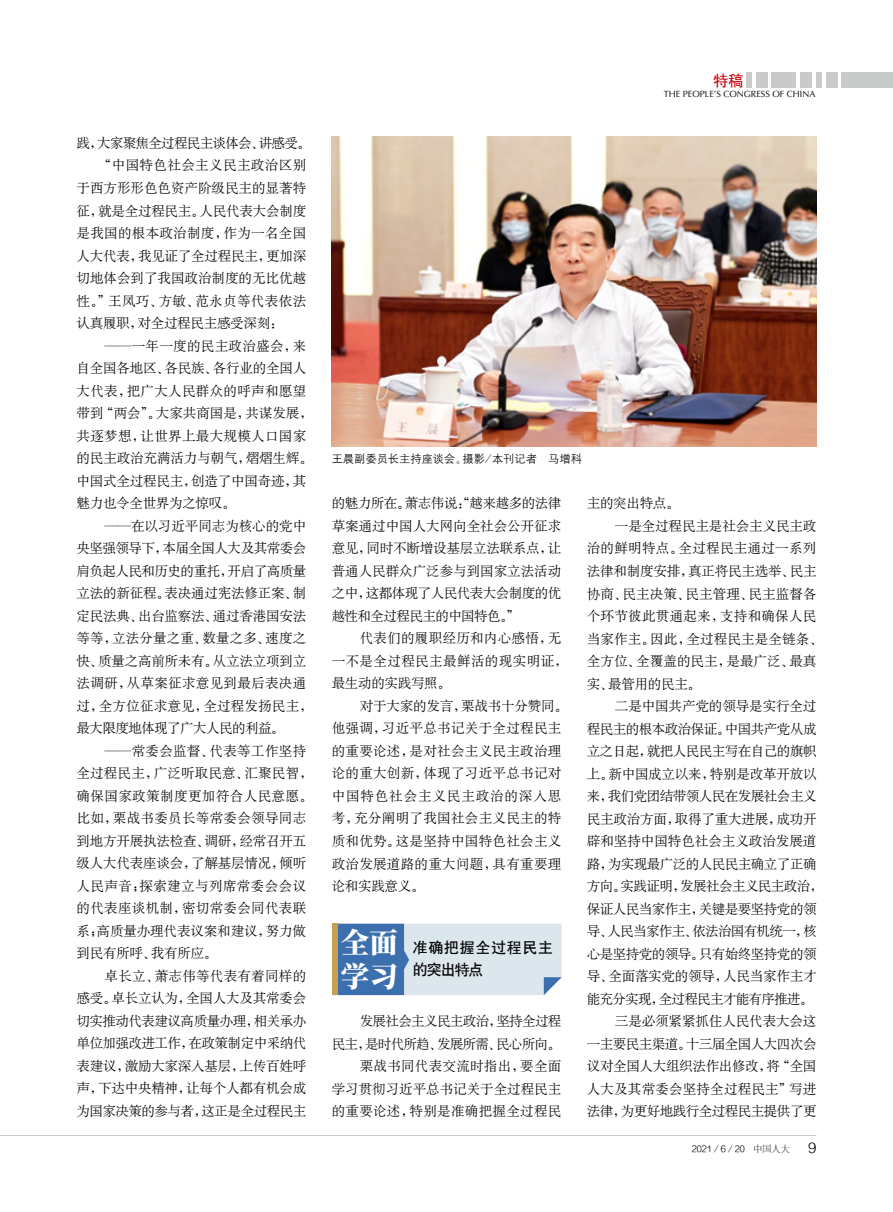
<style>
.page{position:relative;width:893px;height:1212px;background:#fff}
.page>*{position:absolute;margin:0;border:0;box-sizing:border-box;transform-origin:0 0}
.t1{font:800 28.5px/34.2px "Source Han Serif CN";color:#fff}
.t2{font:15px/22.5px "H Yb 1 gj";letter-spacing:.045em;color:#000}
.t3{font:15px "H Yb 1 gj";color:#c7000b}
.t4{font:13.5px/22.5px "H Ya 6 gj";letter-spacing:-.005em;color:#000;text-align:justify}
.t5{font:13.5px/22.5px "H Ya 6 gj";letter-spacing:.025em;color:#000}
.t6{font:13.5px "H Ya 6 gj";letter-spacing:-.035em;color:#000}
.t7{font:13.5px "H Ya 6 gj";letter-spacing:.015em;color:#000}
.t8{font:13.5px "H Ya 6 gj";letter-spacing:.03em;color:#000}
.t9{font:13.5px "H Ya 6 gj";letter-spacing:-.05em;color:#000}
.t10{font:13.5px/22.5px "H Ya 6 gj";letter-spacing:.02em;color:#000}
.t11{font:13.5px "H Ya 6 gj";letter-spacing:-.04em;color:#000}
.t12{font:11.25px "H Yg 2 gj";color:#000}
.t13{font:9px "Optima";color:#000}
.t14{font:9px "FZZDXJW GB1 0";color:#000}
.s1{font-family:"FZSYJW GB1 0"}
.s2{font-family:"Helvetica";font-weight:300;font-size:15px}
</style>
<div class="page">
<div style="left:841px;top:73px;width:52px;height:15px;background:#c9caca"></div>
<div style="left:816px;top:73px;width:5px;height:15px;background:#c9caca"></div>
<div style="left:746px;top:73px;width:5px;height:15px;background:#c9caca"></div>
<div style="left:772px;top:73px;width:24px;height:15px;background:#c9caca"></div>
<div style="left:756px;top:73px;width:11px;height:15px;background:#c9caca"></div>
<div style="left:826px;top:73px;width:11px;height:15px;background:#c9caca"></div>
<div style="left:800px;top:73px;width:12px;height:15px;background:#c9caca"></div>
<hr style="left:0;top:1135px;width:816px;height:1px;background:#c9caca">
<img style="left:332px;top:136px;width:484px;height:311px">
<svg style="left:337px;top:924px;width:225px;height:71px;background:#aac1d7"></svg>
<div style="left:332px;top:924px;width:5px;height:71px;background:#c89f53"></div>
<p class="t9" style="left:77px;top:136px;width:236px">践，大家聚焦全过程民主谈体会、讲感受。</p>
<p class="t8" style="left:98px;top:159px;width:210px">“中国特色社会主义民主政治区别</p>
<p class="t4" style="left:77px;top:177px;width:231px">于西方形形色色资产阶级民主的显著特</p>
<p class="t4" style="left:77px;top:199px;width:231px">征，就是全过程民主。人民代表大会制度</p>
<p class="t5" style="left:77px;top:222px;width:231px">是我国的根本政治制度，作为一名全国</p>
<p class="t4" style="left:77px;top:244px;width:231px">人大代表，我见证了全过程民主，更加深</p>
<p class="t4" style="left:77px;top:267px;width:231px">切地体会到了我国政治制度的无比优越</p>
<p class="t8" style="left:77px;top:294px;width:231px">性。”王凤巧、方敏、范永贞等代表依法</p>
<p class="t4" style="left:77px;top:312px;width:208px">认真履职，对全过程民主感受深刻：</p>
<p class="t5" style="left:105px;top:334px;width:203px">——一年一度的民主政治盛会，来</p>
<p class="t4" style="left:77px;top:357px;width:231px">自全国各地区、各民族、各行业的全国人</p>
<p class="t5" style="left:77px;top:379px;width:231px">大代表，把广大人民群众的呼声和愿望</p>
<p class="t4" style="left:77px;top:402px;width:238px">带到“两会”。大家共商国是，共谋发展，</p>
<p class="t5" style="left:77px;top:424px;width:231px">共逐梦想，让世界上最大规模人口国家</p>
<p class="t4" style="left:77px;top:447px;width:238px">的民主政治充满活力与朝气，熠熠生辉。</p>
<p class="t4" style="left:77px;top:469px;width:231px">中国式全过程民主，创造了中国奇迹，其</p>
<p class="t4" style="left:77px;top:492px;width:161px">魅力也令全世界为之惊叹。</p>
<p class="t4" style="left:105px;top:514px;width:203px">——在以习近平同志为核心的党中</p>
<p class="t6" style="left:77px;top:541px;width:231px">央坚强领导下，本届全国人大及其常委会</p>
<p class="t6" style="left:77px;top:564px;width:231px">肩负起人民和历史的重托，开启了高质量</p>
<p class="t4" style="left:77px;top:582px;width:231px">立法的新征程。表决通过宪法修正案、制</p>
<p class="t4" style="left:77px;top:604px;width:231px">定民法典、出台监察法、通过香港国安法</p>
<p class="t4" style="left:77px;top:627px;width:231px">等等，立法分量之重、数量之多、速度之</p>
<p class="t4" style="left:77px;top:649px;width:231px">快、质量之高前所未有。从立法立项到立</p>
<p class="t5" style="left:77px;top:672px;width:231px">法调研，从草案征求意见到最后表决通</p>
<p class="t7" style="left:77px;top:699px;width:238px">过，全方位征求意见，全过程发扬民主，</p>
<p class="t11" style="left:77px;top:721px;width:209px">最大限度地体现了广大人民的利益。</p>
<p class="t5" style="left:105px;top:739px;width:203px">——常委会监督、代表等工作坚持</p>
<p class="t7" style="left:77px;top:766px;width:238px">全过程民主，广泛听取民意、汇聚民智，</p>
<p class="t8" style="left:77px;top:789px;width:238px">确保国家政策制度更加符合人民意愿。</p>
<p class="t5" style="left:77px;top:807px;width:231px">比如，栗战书委员长等常委会领导同志</p>
<p class="t4" style="left:77px;top:829px;width:231px">到地方开展执法检查、调研，经常召开五</p>
<p class="t4" style="left:77px;top:852px;width:231px">级人大代表座谈会，了解基层情况，倾听</p>
<p class="t8" style="left:77px;top:879px;width:231px">人民声音；探索建立与列席常委会会议</p>
<p class="t5" style="left:77px;top:897px;width:231px">的代表座谈机制，密切常委会同代表联</p>
<p class="t4" style="left:77px;top:919px;width:231px">系；高质量办理代表议案和建议，努力做</p>
<p class="t4" style="left:77px;top:942px;width:142px">到民有所呼、我有所应。</p>
<p class="t10" style="left:105px;top:964px;width:203px">卓长立、萧志伟等代表有着同样的</p>
<p class="t4" style="left:77px;top:987px;width:231px">感受。卓长立认为，全国人大及其常委会</p>
<p class="t6" style="left:77px;top:1014px;width:231px">切实推动代表建议高质量办理，相关承办</p>
<p class="t6" style="left:77px;top:1036px;width:231px">单位加强改进工作，在政策制定中采纳代</p>
<p class="t4" style="left:77px;top:1054px;width:231px">表建议，激励大家深入基层，上传百姓呼</p>
<p class="t4" style="left:77px;top:1077px;width:231px">声，下达中央精神，让每个人都有机会成</p>
<p class="t6" style="left:77px;top:1104px;width:231px">为国家决策的参与者，这正是全过程民主</p>
<p class="t3" style="left:713px;top:73px;width:31px">特稿</p>
<p class="t13" style="left:664px;top:89px;width:153px">THE PEOPLE’S CONGRESS OF CHINA</p>
<p class="t12" style="left:332px;top:453px;width:252px">王晨副委员长主持座谈会。摄影/本刊记者 马增科</p>
<p class="t4" style="left:332px;top:492px;width:231px">的魅力所在。萧志伟说：“越来越多的法律草案通过中国人大网向全社会公开征求意见，同时不断增设基层立法联系点，让普通人民群众广泛参与到国家立法活动之中，这都体现了人民代表大会制度的优越性和全过程民主的中国特色。”</p>
<p class="t10" style="left:332px;top:627px;width:238px;text-indent:28px">代表们的履职经历和内心感悟，无一不是全过程民主最鲜活的现实明证，最生动的实践写照。</p>
<p class="t5" style="left:332px;top:695px;width:238px;text-indent:28px">对于大家的发言，栗战书十分赞同。他强调，习近平总书记关于全过程民主的重要论述，是对社会主义民主政治理论的重大创新，体现了习近平总书记对中国特色社会主义民主政治的深入思考，充分阐明了我国社会主义民主的特质和优势。这是坚持中国特色社会主义政治发展道路的重大问题，具有重要理论和实践意义。</p>
<h1 class="t1" style="left:341px;top:926px;width:58px">全面学习</h1>
<p class="t2" style="left:413px;top:936px;width:142px">准确把握全过程民主的突出特点</p>
<p class="t4" style="left:332px;top:1010px;width:231px;text-align:right">发展社会主义民主政治，坚持全过程<br>民主，是时代所趋、发展所需、民心所向。栗战书同代表交流时指出，要全面<br>学习贯彻习近平总书记关于全过程民主的重要论述，特别是准确把握全过程民</p>
<p class="t4" style="left:587px;top:492px;width:94px">主的突出特点。</p>
<p class="t4" style="left:615px;top:515px;width:203px">一是全过程民主是社会主义民主政</p>
<p class="t5" style="left:587px;top:537px;width:231px">治的鲜明特点。全过程民主通过一系列</p>
<p class="t4" style="left:587px;top:560px;width:231px">法律和制度安排，真正将民主选举、民主</p>
<p class="t4" style="left:587px;top:582px;width:231px">协商、民主决策、民主管理、民主监督各</p>
<p class="t5" style="left:587px;top:605px;width:231px">个环节彼此贯通起来，支持和确保人民</p>
<p class="t7" style="left:587px;top:632px;width:238px">当家作主。因此，全过程民主是全链条、</p>
<p class="t4" style="left:587px;top:650px;width:231px">全方位、全覆盖的民主，是最广泛、最真</p>
<p class="t4" style="left:587px;top:672px;width:116px">实、最管用的民主。</p>
<p class="t4" style="left:615px;top:695px;width:203px">二是中国共产党的领导是实行全过</p>
<p class="t6" style="left:587px;top:722px;width:231px">程民主的根本政治保证。中国共产党从成</p>
<p class="t6" style="left:587px;top:744px;width:231px">立之日起，就把人民民主写在自己的旗帜</p>
<p class="t4" style="left:587px;top:762px;width:231px">上。新中国成立以来，特别是改革开放以</p>
<p class="t6" style="left:587px;top:789px;width:231px">来，我们党团结带领人民在发展社会主义</p>
<p class="t4" style="left:587px;top:807px;width:231px">民主政治方面，取得了重大进展，成功开</p>
<p class="t4" style="left:587px;top:830px;width:231px">辟和坚持中国特色社会主义政治发展道</p>
<p class="t6" style="left:587px;top:857px;width:231px">路，为实现最广泛的人民民主确立了正确</p>
<p class="t11" style="left:587px;top:879px;width:238px">方向。实践证明，发展社会主义民主政治，</p>
<p class="t6" style="left:587px;top:902px;width:231px">保证人民当家作主，关键是要坚持党的领</p>
<p class="t9" style="left:587px;top:924px;width:231px">导、人民当家作主、依法治国有机统一，核</p>
<p class="t6" style="left:587px;top:947px;width:231px">心是坚持党的领导。只有始终坚持党的领</p>
<p class="t4" style="left:587px;top:965px;width:231px">导、全面落实党的领导，人民当家作主才</p>
<p class="t9" style="left:587px;top:992px;width:228px">能充分实现，全过程民主才能有序推进。</p>
<p class="t4" style="left:615px;top:1010px;width:203px">三是必须紧紧抓住人民代表大会这</p>
<p class="t6" style="left:587px;top:1037px;width:231px">一主要民主渠道。十三届全国人大四次会</p>
<p class="t4" style="left:587px;top:1055px;width:231px">议对全国人大组织法作出修改，将“全国</p>
<p class="t7" style="left:587px;top:1082px;width:231px">人大及其常委会坚持全过程民主”写进</p>
<p class="t6" style="left:587px;top:1104px;width:231px">法律，为更好地践行全过程民主提供了更</p>
<p class="t14" style="left:692px;top:1144px;width:126px">2021／6／20 <span class="s1">中国人大</span> <span class="s2">9</span></p>
</div>
